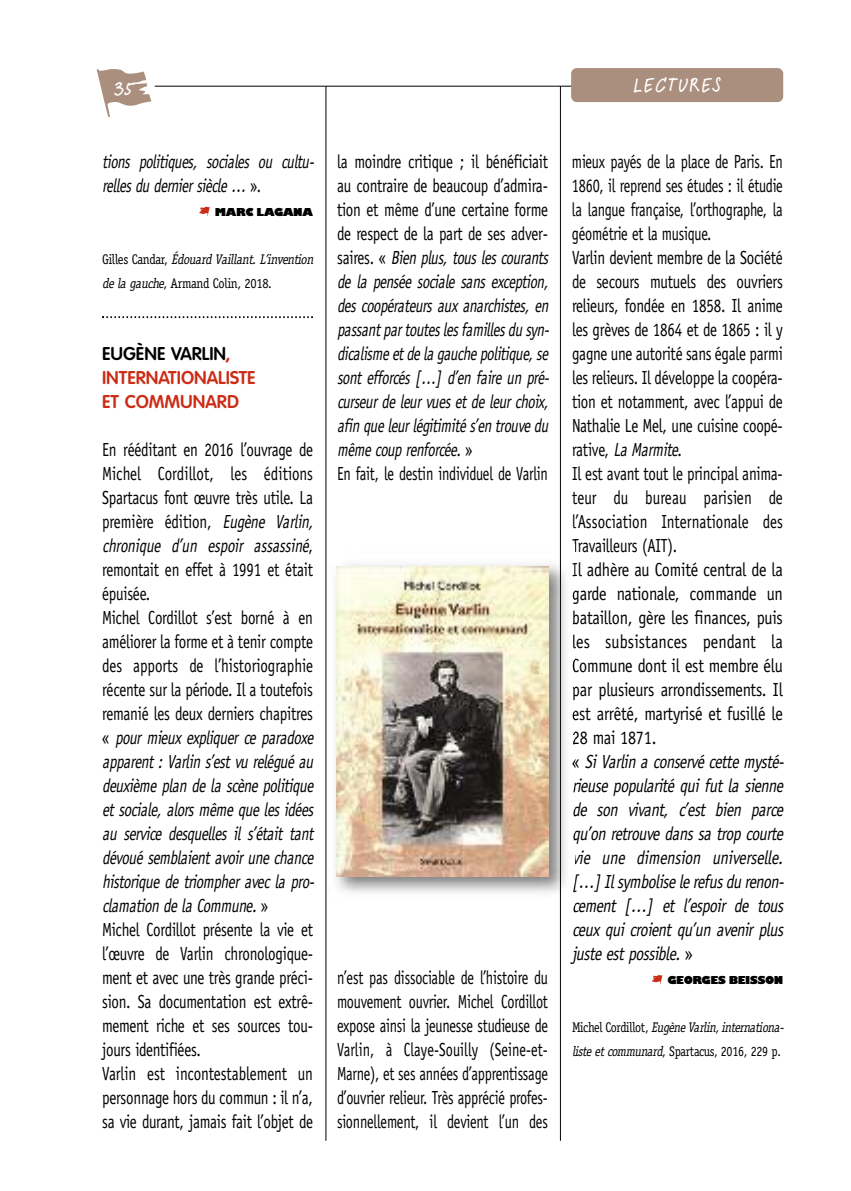
<style>
.page{position:relative;width:851px;height:1191px;background:#fff}
.page>*{position:absolute;margin:0;border:0;box-sizing:border-box;transform-origin:0 0}
.t1{font:500 22px "Feltpen Std";letter-spacing:.075em;color:#fff}
.t2{font:19px/24px "Officina Sans";letter-spacing:-.015em;color:#000;text-align:justify;scale:.75 1}
.t3{font:19px/24px "Officina Sans";letter-spacing:-.015em;color:#000;scale:.79 1}
.t4{font:italic 19px/24px "Officina Sans";letter-spacing:-.035em;color:#000;scale:.77 1}
.t5{font:600 18px/24px "Volkswagen";color:#cb2c16}
.t6{font:italic 14px/24px "Officina Serif";letter-spacing:-.045em;color:#000;scale:.86 1}
.t7{font:italic 14px/24px "Officina Serif";letter-spacing:-.045em;color:#000;scale:.89 1}
.t8{font:800 12px "Chantilly UB";color:#000}
.s1{font-style:normal}
.s2{color:#000}
.s3{font-style:italic}
</style>
<div class="page">
<svg style="left:102px;top:316px;width:211px;height:2px"></svg>
<svg style="left:652px;top:975px;width:10px;height:9px"></svg>
<svg style="left:199px;top:207px;width:11px;height:9px"></svg>
<img style="left:335px;top:533px;width:239px;height:392px">
<svg style="left:572px;top:562px;width:2px;height:14px"></svg>
<svg style="left:572px;top:587px;width:2px;height:17px"></svg>
<svg style="left:572px;top:610px;width:2px;height:14px"></svg>
<svg style="left:573px;top:634px;width:1px;height:14px"></svg>
<svg style="left:572px;top:658px;width:2px;height:14px"></svg>
<svg style="left:573px;top:683px;width:1px;height:17px"></svg>
<svg style="left:572px;top:707px;width:2px;height:13px"></svg>
<svg style="left:573px;top:730px;width:1px;height:14px"></svg>
<svg style="left:572px;top:759px;width:2px;height:9px"></svg>
<svg style="left:573px;top:783px;width:1px;height:12px"></svg>
<svg style="left:573px;top:829px;width:1px;height:14px"></svg>
<svg style="left:573px;top:903px;width:1px;height:12px"></svg>
<img style="left:336px;top:566px;width:212px;height:310px">
<hr style="left:325px;top:86px;width:1px;height:1054px;background:#000">
<hr style="left:560px;top:86px;width:1px;height:1054px;background:#000">
<hr style="left:155px;top:86px;width:627px;height:1px;background:#000">
<svg style="left:97px;top:69px;width:54px;height:48px"></svg>
<div style="left:571px;top:68px;width:212px;height:34px;background:#aa8f7e;border-radius:6px"></div>
<p class="t1" style="left:114px;top:80px;width:21px">35</p>
<p class="t1" style="left:633px;top:77px;width:89px">LECTURES</p>
<p class="t4" style="left:102px;top:151px;width:280px">tions politiques, sociales ou cultu&shy;relles du dernier siècle … <span class="s1">» .</span></p>
<p class="t8" style="left:215px;top:205px;width:99px">MARC LAGANA</p>
<p class="t7" style="left:102px;top:247px;width:241px"><span class="s1">Gilles Candar,</span> Édouard Vaillant. L’invention de la gauche<span class="s1">, Armand Colin, 2018.</span></p>
<p class="t5" style="left:102px;top:342px;width:155px"><span class="s2">EUGÈNE VARLIN</span>,<br>INTERNATIONALISTE<br>ET COMMUNARD</p>
<p class="t3" style="left:102px;top:439px;width:273px">En rééditant en 2016 l’ouvrage de Michel Cordillot, les éditions Spartacus font œuvre très utile. La première édition, <span class="s3">Eugène Varlin, chronique d’un espoir assassiné</span>, remontait en effet à 1991 et était épuisée.<br>Michel Cordillot s’est borné à en améliorer la forme et à tenir compte des apports de l’historiographie récente sur la période. Il a toutefois remanié les deux derniers chapitres « <span class="s3">pour mieux expliquer ce paradoxe apparent : Varlin s’est vu relégué au deuxième plan de la scène politique et sociale, alors même que les idées au service desquelles il s’était tant dévoué semblaient avoir une chance historique de triompher avec la pro&shy;clamation de la Commune.</span> »<br>Michel Cordillot présente la vie et l’œuvre de Varlin chronologique&shy;ment et avec une très grande préci&shy;sion. Sa documentation est extrê&shy;mement riche et ses sources tou&shy;jours identifiées.<br>Varlin est incontestablement un personnage hors du commun : il n’a, sa vie durant, jamais fait l’objet de</p>
<p class="t4" style="left:337px;top:151px;width:280px"><span class="s1">la moindre critique ; il bénéficiait au contraire de beaucoup d’admira&shy;tion et même d’une certaine forme de respect de la part de ses adver&shy;s a i re s . «</span> Bien plus, tous les courants de la pensée sociale sans exception, des coopérateurs aux anarchistes, en passant par toutes les familles du syn&shy;dicalisme et de la gauche politique, se sont efforcés […] d’en faire un pré&shy;curseur de leur vues et de leur choix, afin que leur légitimité s’en trouve du même coup renforcée. <span class="s1">»<br>En fait, le destin individuel de Varlin</span></p>
<p class="t2" style="left:337px;top:967px;width:283px">n’est pas dissociable de l’histoire du mouvement ouvrier. Michel Cordillot expose ainsi la jeunesse studieuse de Varlin, à Claye-Souilly (Seine-et-Marne), et ses années d’apprentissage d’ouvrier relieur. Très apprécié profes&shy;sionnellement, il devient l’un des</p>
<p class="t2" style="left:572px;top:151px;width:288px;text-align:left">mieux payés de la place de Paris. En<br>1860, il reprend ses études : il étudie la langue française, l’orthographe, la géométrie et la musique.<br>Varlin devient membre de la Société de secours mutuels des ouvriers relieurs, fondée en 1858. Il anime les grèves de 1864 et de 1865 : il y gagne une autorité sans égale parmi les relieurs. Il développe la coopéra&shy;tion et notamment, avec l’appui de<br>Nathalie Le Mel, une cuisine coopé&shy;rative, <span class="s3">La Marmite</span>.<br>Il est avant tout le principal anima&shy;teur du bureau parisien de l’Association Internationale des<br>Travailleurs (AIT).<br>Il adhère au Comité central de la garde nationale, commande un bataillon, gère les finances, puis les subsistances pendant la<br>Commune dont il est membre élu par plusieurs arrondissements. Il est arrêté, martyrisé et fusillé le<br>28 mai 1871.<br>« <span class="s3">Si Varlin a conservé cette mysté&shy;rieuse popularité qui fut la sienne de son vivant, c’est bien parce qu’on retrouve dans sa trop courte vie une dimension universelle. […] Il symbolise le refus du renon&shy;cement […] et l’espoir de tous ceux qui croient qu’un avenir plus juste est possible.</span> »</p>
<p class="t8" style="left:667px;top:973px;width:116px">GEORGES BEISSON</p>
<p class="t6" style="left:572px;top:1015px;width:250px"><span class="s1">Michel Cordillot,</span> EugèneVarlin,internationa&shy;liste etcommunard<span class="s1">, Spartacus, 2016, 229 p.</span></p>
</div>
